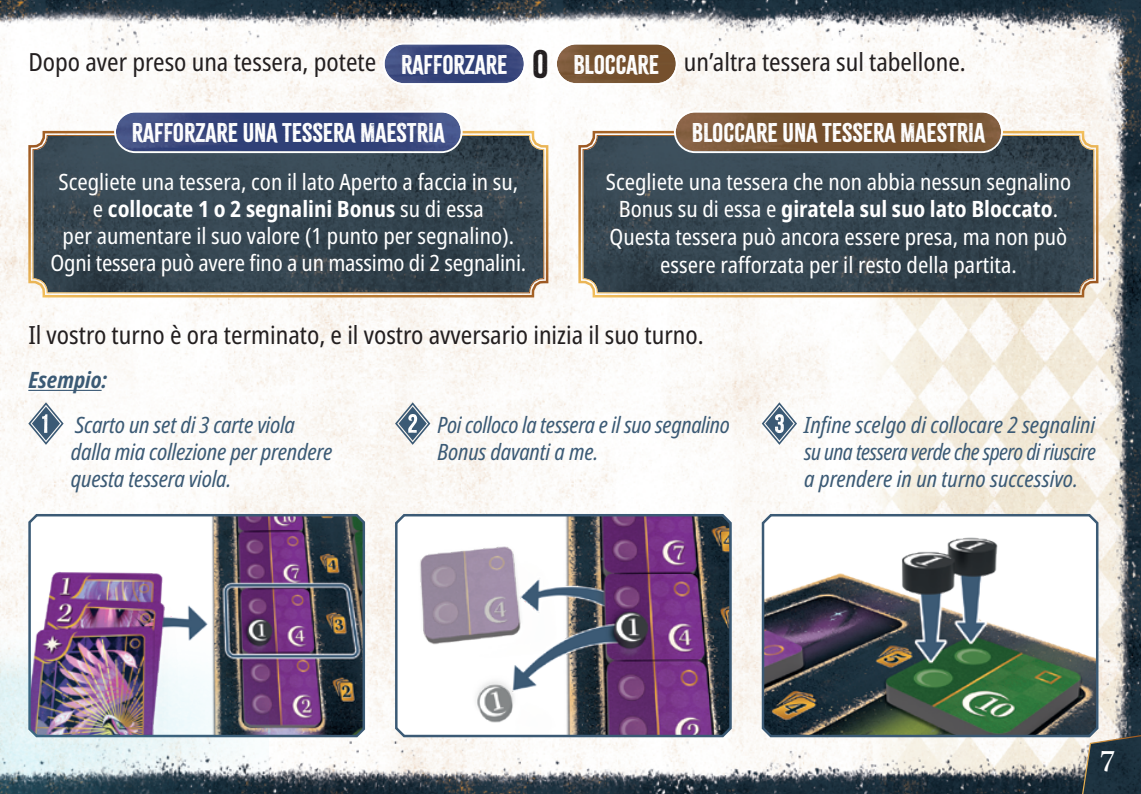
<style>
.page{position:relative;width:1141px;height:794px;background:#fff}
.page>*{position:absolute;margin:0;border:0;box-sizing:border-box;transform-origin:0 0}
.t1{font:500 32.5px "Kepler Std";color:#fff}
.t2{font:condensed 25px "Noto Sans";color:#231f20}
.t3{font:23.75px "Citrus Gothic";color:#fff}
.t4{font:condensed 22.5px/27px "Noto Sans";color:#fff;text-align:center}
.t5{font:italic condensed 22.5px/27px "Noto Sans";letter-spacing:-.01em;color:#3b5a75}
.t6{font:italic 700 condensed 22.5px "Noto Sans";color:#3b5a75}
.s1{font-family:"Citrus Gothic";font-stretch:normal;font-size:35px}
.s2{font-weight:700}
</style>
<div class="page">
<img style="left:0;top:0;width:1141px;height:794px">
<svg style="left:1072px;top:725px;width:69px;height:69px;background:#4c585e"></svg>
<img style="left:27px;top:511px;width:339px;height:227px">
<img style="left:760px;top:511px;width:340px;height:227px">
<img style="left:394px;top:511px;width:339px;height:227px">
<svg style="left:577px;top:130px;width:523px;height:169px"></svg>
<svg style="left:582px;top:135px;width:513px;height:159px;background:#3c4a53"></svg>
<svg style="left:27px;top:130px;width:523px;height:169px"></svg>
<svg style="left:32px;top:135px;width:513px;height:159px;background:#3c4a53"></svg>
<img style="left:0;top:606px;width:268px;height:188px">
<hr style="left:28px;top:390px;width:74px;height:1px;background:#3b5a75">
<svg style="left:395px;top:402px;width:35px;height:43px"></svg>
<svg style="left:762px;top:402px;width:35px;height:43px"></svg>
<img style="left:385px;top:44px;width:139px;height:39px;border-radius:19px">
<div style="left:383px;top:43px;width:143px;height:42px;border:2px solid #fff;border-radius:20px"></div>
<img style="left:557px;top:44px;width:119px;height:39px;border-radius:19px">
<div style="left:555px;top:43px;width:123px;height:42px;border:2px solid #fff;border-radius:20px"></div>
<svg style="left:28px;top:402px;width:36px;height:43px"></svg>
<img style="left:676px;top:112px;width:325px;height:39px;border-radius:19px">
<div style="left:674px;top:111px;width:329px;height:42px;border:2px solid #fff;border-radius:20px"></div>
<img style="left:116px;top:112px;width:345px;height:39px;border-radius:19px">
<div style="left:114px;top:111px;width:349px;height:42px;border:2px solid #fff;border-radius:20px"></div>
<p class="t2" style="left:28px;top:44px;width:939px">Dopo aver preso una tessera, potete <sub>RAFFORZARE</sub> <span class="s1">O</span> <sub>BLOCCARE</sub> un’altra tessera sul tabellone.</p>
<p class="t3" style="left:132px;top:118px;width:315px">RAFFORZARE UNA TESSERA MAESTRIA</p>
<p class="t3" style="left:692px;top:118px;width:295px">BLOCCARE UNA TESSERA MAESTRIA</p>
<p class="t4" style="left:50px;top:168px;width:477px">Scegliete una tessera, con il lato Aperto a faccia in su,<br>e <span class="s2">collocate 1 o 2 segnalini Bonus</span> su di essa<br>per aumentare il suo valore (1 punto per segnalino).<br>Ogni tessera può avere fino a un massimo di 2 segnalini.</p>
<p class="t4" style="left:606px;top:168px;width:467px;line-height:27.8px">Scegliete una tessera che non abbia nessun segnalino Bonus su di essa e <span class="s2">giratela sul suo lato Bloccato</span>.<br>Questa tessera può ancora essere presa, ma non può essere rafforzata per il resto della partita.</p>
<p class="t2" style="left:28px;top:317px;width:677px">Il vostro turno è ora terminato, e il vostro avversario inizia il suo turno.</p>
<p class="t6" style="left:28px;top:364px;width:80px">Esempio:</p>
<p class="t5" style="left:71px;top:411px;width:263px">Scarto un set di 3 carte viola dalla mia collezione per prendere questa tessera viola.</p>
<p class="t5" style="left:438px;top:411px;width:294px">Poi colloco la tessera e il suo segnalino<br>Bonus davanti a me.</p>
<p class="t5" style="left:804px;top:411px;width:293px;text-align:justify">Infine scelgo di collocare 2 segnalini su una tessera verde che spero di riuscire a prendere in un turno successivo.</p>
<h1 class="t1" style="left:1100px;top:742px;width:17px">7</h1>
</div>
